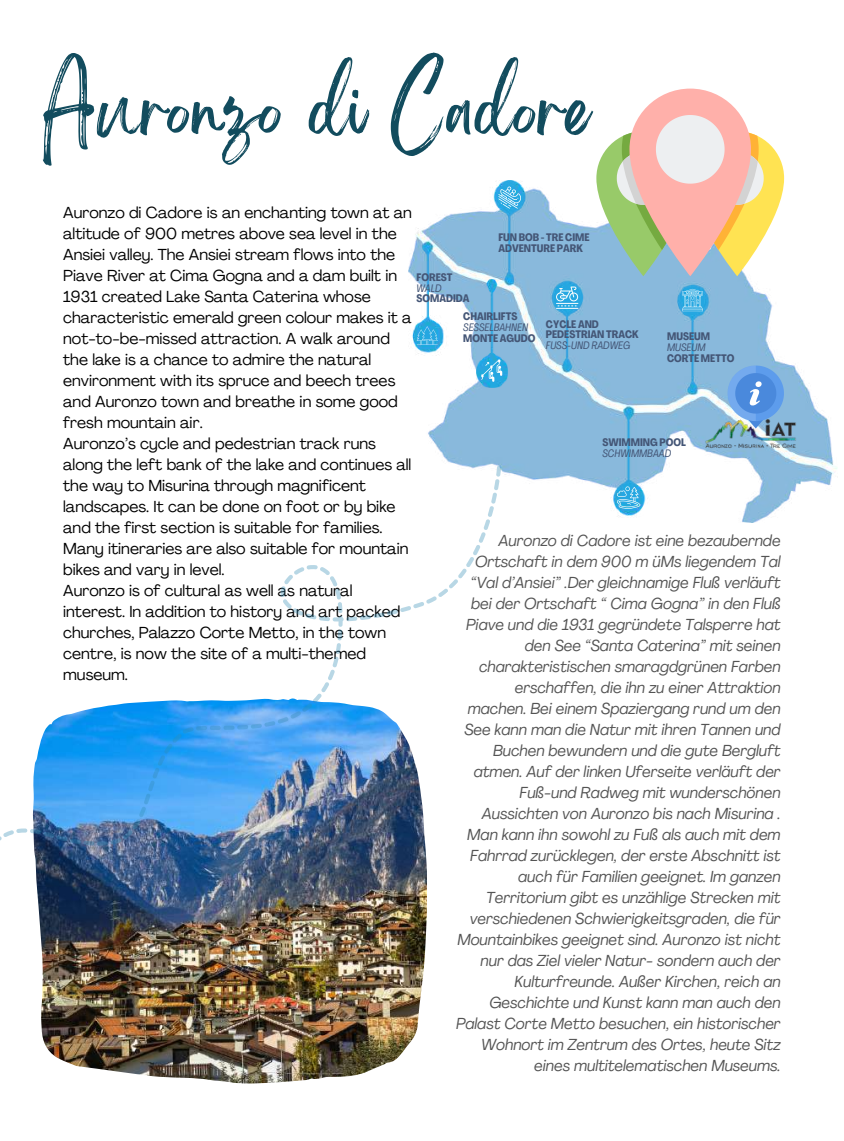
<style>
.page{position:relative;width:844px;height:1141px;background:#fff}
.page>*{position:absolute;margin:0;border:0;box-sizing:border-box;transform-origin:0 0}
.t1{font:64.23px "Brightwall";color:#124c5e}
.t2{font:italic 15.75px/21px "Agrandir";color:#545454;text-align:right}
.t3{font:15.75px/21px "Agrandir";color:#000}
.t4{font:700 10.67px/11.2px "Agrandir Tight";color:#445676}
.t5{font:italic 10.67px "Agrandir Tight";color:#445676}
</style>
<div class="page">
<img style="left:41px;top:999px;width:380px;height:84px">
<img style="left:0;top:522px;width:490px;height:477px">
<img style="left:408px;top:181px;width:429px;height:341px">
<svg style="left:690px;top:131px;width:94px;height:145px;fill:#ffe352"></svg>
<svg style="left:596px;top:131px;width:94px;height:145px;background:#9cc8a1"></svg>
<svg style="left:629px;top:89px;width:121px;height:187px;background:#d9b5b1"></svg>
<svg style="left:616px;top:115px;width:147px;height:135px;background:#ebc8ab"></svg>
<img style="left:476px;top:280px;width:31px;height:107px">
<svg style="left:481px;top:359px;width:21px;height:23px"></svg>
<svg style="left:498px;top:186px;width:25px;height:23px"></svg>
<svg style="left:416px;top:326px;width:21px;height:19px"></svg>
<svg style="left:556px;top:286px;width:22px;height:23px"></svg>
<svg style="left:616px;top:486px;width:24px;height:23px"></svg>
<svg style="left:682px;top:289px;width:20px;height:22px"></svg>
<svg style="left:727px;top:365px;width:56px;height:50px;background:#6aa1e4"></svg>
<img style="left:700px;top:415px;width:101px;height:38px">
<h1 class="t1" style="left:44px;top:86px;width:547px">Auronzo di Cadore</h1>
<p class="t3" style="left:63px;top:203px;width:350px">Auronzo di Cadore is an enchanting town at an altitude of 900 metres above sea level in the Ansiei valley. The Ansiei stream flows into the Piave River at Cima Gogna and a dam built in 1931 created Lake Santa Caterina whose characteristic emerald green colour makes it a not-to-be-missed attraction. A walk around the lake is a chance to admire the natural environment with its spruce and beech trees and Auronzo town and breathe in some good fresh mountain air.<br>Auronzo’s cycle and pedestrian track runs along the left bank of the lake and continues all the way to Misurina through magnificent landscapes. It can be done on foot or by bike and the first section is suitable for families.<br>Many itineraries are also suitable for mountain bikes and vary in level.<br>Auronzo is of cultural as well as natural interest. In addition to history and art packed churches, Palazzo Corte Metto, in the town centre, is now the site of a multi-themed museum.</p>
<p class="t4" style="left:498px;top:233px;width:93px">FUNBOB - TRECIME<br>ADVENTURE PARK</p>
<p class="t4" style="left:416px;top:272px;width:37px">FOREST</p>
<p class="t5" style="left:416px;top:283px;width:26px">WALD</p>
<p class="t4" style="left:416px;top:294px;width:55px">SOMADIDA</p>
<p class="t4" style="left:463px;top:312px;width:56px">CHAIRLIFTS</p>
<p class="t5" style="left:463px;top:323px;width:66px">SESSELBAHNEN</p>
<p class="t4" style="left:463px;top:333px;width:74px">MONTEAGUDO</p>
<p class="t4" style="left:546px;top:319px;width:94px;line-height:10.7px">CYCLEAND<br>PEDESTRIANTRACK</p>
<p class="t5" style="left:546px;top:341px;width:86px">FUSS-UND RADWEG</p>
<p class="t4" style="left:667px;top:332px;width:44px">MUSEUM</p>
<p class="t5" style="left:667px;top:343px;width:40px">MUSEUM</p>
<p class="t4" style="left:667px;top:353px;width:69px">CORTE METTO</p>
<p class="t4" style="left:602px;top:438px;width:85px">SWIMMING POOL</p>
<p class="t5" style="left:602px;top:449px;width:70px">SCHWIMMBAAD</p>
<p class="t2" style="left:456px;top:531px;width:326px">Auronzo di Cadore ist eine bezaubernde Ortschaft in dem 900 m üMs liegendem Tal “Val d’Ansiei” .Der gleichnamige Fluß verläuft bei der Ortschaft “ Cima Gogna” in den Fluß Piave und die 1931 gegründete Talsperre hat den See “Santa Caterina” mit seinen charakteristischen smaragdgrünen Farben erschaffen, die ihn zu einer Attraktion machen. Bei einem Spaziergang rund um den See kann man die Natur mit ihren Tannen und Buchen bewundern und die gute Bergluft atmen. Auf der linken Uferseite verläuft der Fuß-und Radweg mit wunderschönen Aussichten von Auronzo bis nach Misurina .<br>Man kann ihn sowohl zu Fuß als auch mit dem Fahrrad zurücklegen, der erste Abschnitt ist auch für Familien geeignet. Im ganzen Territorium gibt es unzählige Strecken mit verschiedenen Schwierigkeitsgraden, die für Mountainbikes geeignet sind. Auronzo ist nicht nur das Ziel vieler Natur- sondern auch der Kulturfreunde. Außer Kirchen, reich an Geschichte und Kunst kann man auch den Palast Corte Metto besuchen, ein historischer Wohnort im Zentrum des Ortes, heute Sitz eines multitelematischen Museums.</p>
</div>
